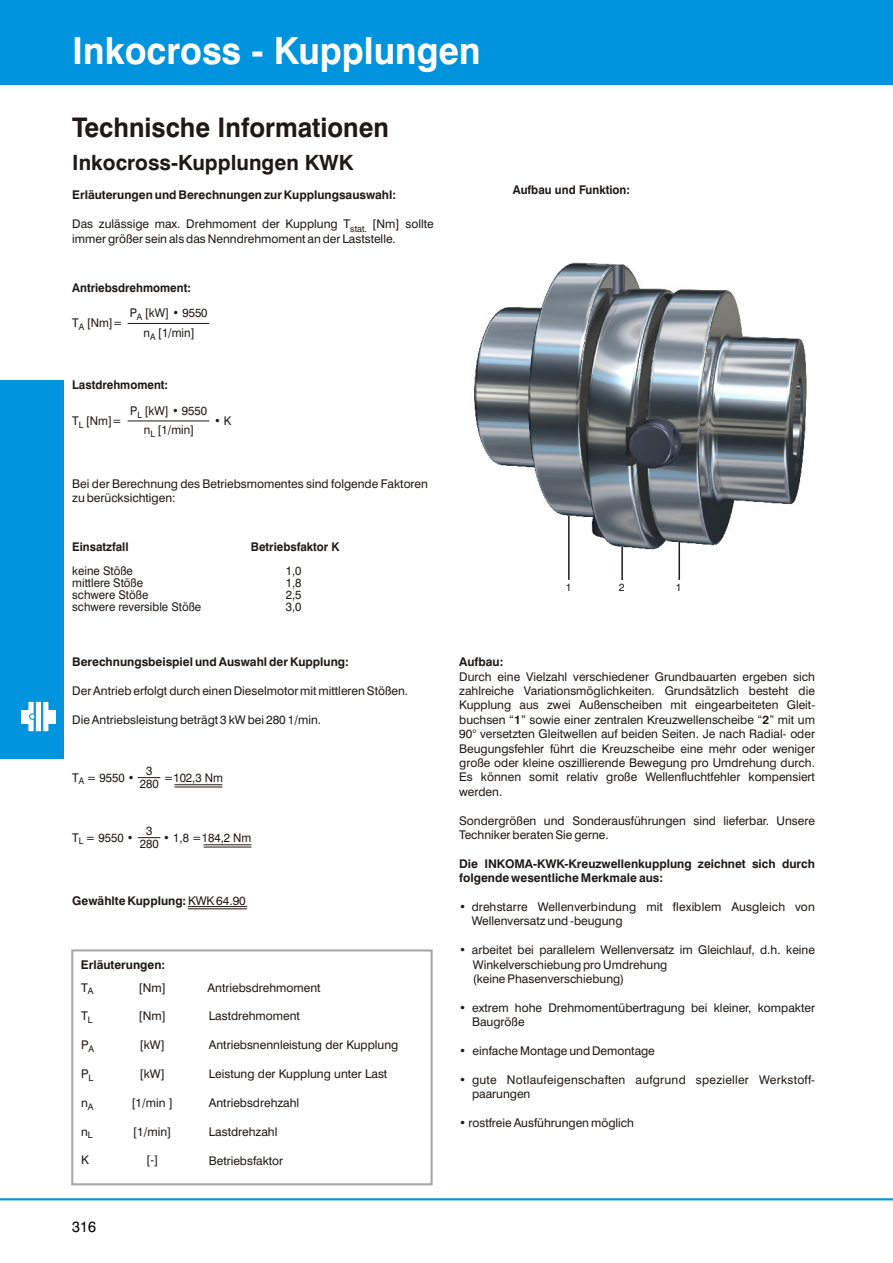
<style>
.page{position:relative;width:893px;height:1263px;background:#fff}
.page>*{position:absolute;margin:0;border:0;box-sizing:border-box;transform-origin:0 0}
.t1{font:700 37.5px "Swiss 721 BT";color:#fff;scale:.96 1}
.t2{font:700 27px "Swiss 721 BT";color:#1f1a17;scale:.96 1}
.t3{font:700 21px "Swiss 721 BT";color:#1f1a17}
.t4{font:15px "Swiss 721 BT";color:#000;scale:.96 1}
.t5{font:12px/14.4px "Swiss 721 BT";color:#1f1a17}
.t6{font:700 12px/14.4px "Swiss 721 BT";color:#1f1a17}
.t7{font:12px/12px "Swiss 721 BT";color:#1f1a17;text-align:center;scale:.96 1}
.t8{font:700 12px "Swiss 721 BT";color:#1f1a17;scale:.96 1}
.t9{font:12px/14.4px "Swiss 721 BT";letter-spacing:.02em;color:#1f1a17}
.t10{font:10.5px "Swiss 721 BT";color:#1f1a17}
.t11{font:9px "Swiss 721 BT";color:#1f1a17}
.t12{font:9px "Swiss 721 BT";color:#1f1a17;scale:.96 1}
.s1{font-weight:400}
.s2{font-weight:700}
.s3{font-family:"Aachen BT"}
</style>
<div class="page">
<div style="left:71px;top:949px;width:362px;height:236px;border:2px solid #aba8a8"></div>
<div style="left:0;top:0;width:893px;height:85px;background:#0094de"></div>
<hr style="left:0;top:1198px;width:893px;height:2px;background:#0094de">
<svg style="left:138px;top:777px;width:22px;height:1px"></svg>
<hr style="left:174px;top:784px;width:48px;height:1px;background:#1f1a17">
<hr style="left:174px;top:787px;width:48px;height:1px;background:#1f1a17">
<svg style="left:138px;top:837px;width:22px;height:1px"></svg>
<hr style="left:204px;top:844px;width:47px;height:1px;background:#1f1a17">
<hr style="left:204px;top:847px;width:47px;height:1px;background:#1f1a17">
<hr style="left:128px;top:323px;width:81px;height:1px;background:#1f1a17">
<hr style="left:128px;top:421px;width:81px;height:1px;background:#1f1a17">
<hr style="left:188px;top:906px;width:59px;height:1px;background:#1f1a17">
<hr style="left:188px;top:908px;width:59px;height:1px;background:#1f1a17">
<img style="left:474px;top:262px;width:333px;height:288px">
<hr style="left:568px;top:516px;width:2px;height:64px;background:#1f1a17">
<hr style="left:621px;top:547px;width:2px;height:33px;background:#1f1a17">
<hr style="left:678px;top:542px;width:2px;height:38px;background:#1f1a17">
<div style="left:0;top:381px;width:64px;height:378px;background:#0094de"></div>
<div style="left:47px;top:710px;width:9px;height:13px;background:#fff"></div>
<div style="left:21px;top:710px;width:9px;height:13px;background:#fff"></div>
<svg style="left:27px;top:701px;width:23px;height:31px"></svg>
<h1 class="t1" style="left:72px;top:35px;width:427px">Inkocross - Kupplungen</h1>
<h2 class="t2" style="left:72px;top:116px;width:331px">Technische Informationen</h2>
<h3 class="t3" style="left:72px;top:154px;width:283px">Inkocross-Kupplungen KWK</h3>
<p class="t6" style="left:72px;top:189px;width:325px">Erläuterungen und Berechnungen zur Kupplungsauswahl:</p>
<p class="t5" style="left:72px;top:218px;width:279px">Das zulässige max. Drehmoment der Kupplung T</p>
<p class="t5" style="left:372px;top:218px;width:63px">[Nm] sollte</p>
<p class="t11" style="left:350px;top:225px;width:18px">stat.</p>
<p class="t5" style="left:72px;top:232px;width:325px">immer größer sein als das Nenndrehmoment an der Laststelle.</p>
<p class="t8" style="left:72px;top:283px;width:125px">Antriebsdrehmoment:</p>
<p class="t7" style="left:72px;top:318px;width:54px">T<sub>A</sub> [Nm]=</p>
<p class="t7" style="left:130px;top:304px;width:83px;line-height:19.6px">P<sub>A</sub> [kW] • 9550 n<sub>A</sub> [1/min]</p>
<p class="t8" style="left:72px;top:380px;width:101px">Lastdrehmoment:</p>
<p class="t7" style="left:72px;top:416px;width:53px">T<sub>L</sub> [Nm]=</p>
<p class="t7" style="left:214px;top:416px;width:19px">• K</p>
<p class="t7" style="left:130px;top:402px;width:82px;line-height:19.6px">P<sub>L</sub> [kW] • 9550 n [1/min]</p>
<p class="t12" style="left:151px;top:430px;width:6px">L</p>
<p class="t5" style="left:72px;top:477px;width:357px">Bei der Berechnung des Betriebsmomentes sind folgende Faktoren zu berücksichtigen:</p>
<p class="t8" style="left:72px;top:541px;width:60px">Einsatzfall</p>
<p class="t7" style="left:72px;top:565px;width:136px;text-align:left">keine Stöße<br>mittlere Stöße<br>schwere Stöße<br>schwere reversible Stöße</p>
<p class="t8" style="left:251px;top:541px;width:94px">Betriebsfaktor K</p>
<p class="t7" style="left:286px;top:565px;width:18px;text-align:justify">1,0<br>1,8<br>2,5<br>3,0</p>
<p class="t6" style="left:72px;top:656px;width:278px">Berechnungsbeispiel und Auswahl der Kupplung:</p>
<p class="t5" style="left:72px;top:685px;width:337px">Der Antrieb erfolgt durch einen Dieselmotor mit mittleren Stößen.</p>
<p class="t5" style="left:72px;top:713px;width:250px">Die Antriebsleistung beträgt 3 kW bei 280 1/min.</p>
<p class="t7" style="left:140px;top:766px;width:21px;line-height:12.6px">3<br>280</p>
<p class="t7" style="left:72px;top:772px;width:66px">T<sub>A</sub> = 9550 •</p>
<p class="t7" style="left:164px;top:772px;width:63px">=102,3 Nm</p>
<p class="t7" style="left:140px;top:826px;width:21px;line-height:12.6px">3<br>280</p>
<p class="t7" style="left:72px;top:832px;width:66px">T<sub>L</sub> = 9550 •</p>
<p class="t7" style="left:163px;top:832px;width:93px">• 1,8 =184,2 Nm</p>
<p class="t6" style="left:72px;top:894px;width:175px">Gewählte Kupplung: <span class="s1">KWK 64.90</span></p>
<p class="t6" style="left:81px;top:958px;width:86px">Erläuterungen:</p>
<p class="t5" style="left:81px;top:981px;width:14px">T<sub>A</sub></p>
<p class="t5" style="left:81px;top:1010px;width:13px">T<sub>L</sub></p>
<p class="t5" style="left:81px;top:1039px;width:15px">P<sub>A</sub></p>
<p class="t5" style="left:81px;top:1068px;width:14px">P<sub>L</sub></p>
<p class="t5" style="left:81px;top:1096px;width:14px">n<sub>A</sub></p>
<p class="t5" style="left:81px;top:1125px;width:13px">n<sub>L</sub></p>
<p class="t5" style="left:81px;top:1154px;width:9px">K</p>
<p class="t4" style="left:72px;top:1221px;width:26px">316</p>
<p class="t5" style="left:138px;top:981px;width:29px">[Nm]</p>
<p class="t5" style="left:138px;top:1010px;width:29px">[Nm]</p>
<p class="t5" style="left:139px;top:1039px;width:27px">[kW]</p>
<p class="t5" style="left:139px;top:1068px;width:27px">[kW]</p>
<p class="t5" style="left:131px;top:1096px;width:43px">[1/min ]</p>
<p class="t5" style="left:133px;top:1125px;width:40px">[1/min]</p>
<p class="t5" style="left:146px;top:1154px;width:14px">[-]</p>
<p class="t5" style="left:208px;top:981px;width:114px">Antriebsdrehmoment</p>
<p class="t5" style="left:209px;top:1010px;width:93px">Lastdrehmoment</p>
<p class="t5" style="left:209px;top:1039px;width:191px">Antriebsnennleistung der Kupplung</p>
<p class="t5" style="left:209px;top:1068px;width:180px">Leistung der Kupplung unter Last</p>
<p class="t5" style="left:209px;top:1096px;width:92px">Antriebsdrehzahl</p>
<p class="t5" style="left:209px;top:1125px;width:70px">Lastdrehzahl</p>
<p class="t5" style="left:209px;top:1154px;width:76px">Betriebsfaktor</p>
<p class="t8" style="left:513px;top:185px;width:124px">Aufbau und Funktion:</p>
<p class="t10" style="left:566px;top:583px;width:7px">1</p>
<p class="t10" style="left:619px;top:583px;width:7px">2</p>
<p class="t10" style="left:676px;top:583px;width:7px">1</p>
<p class="t6" style="left:459px;top:656px;width:46px">Aufbau:</p>
<p class="t5" style="left:459px;top:670px;width:357px;text-align:justify">Durch eine Vielzahl verschiedener Grundbauarten ergeben sich zahlreiche Variationsmöglichkeiten. Grundsätzlich besteht die Kupplung aus zwei Außenscheiben mit eingearbeiteten Gleit&shy;buchsen “<span class="s2">1</span>” sowie einer zentralen Kreuzwellenscheibe “<span class="s2">2</span>” mit um 90° versetzten Gleitwellen auf beiden Seiten. Je nach Radial- oder Beugungsfehler führt die Kreuzscheibe eine mehr oder weniger große oder kleine oszillierende Bewegung pro Umdrehung durch.<br>Es können somit relativ große Wellenfluchtfehler kompensiert werden.</p>
<p class="t5" style="left:459px;top:814px;width:357px">Sondergrößen und Sonderausführungen sind lieferbar. Unsere<br>Techniker beraten Sie gerne.</p>
<p class="t6" style="left:459px;top:857px;width:357px">Die INKOMA-KWK-Kreuzwellenkupplung zeichnet sich durch folgende wesentliche Merkmale aus:</p>
<p class="t5" style="left:472px;top:901px;width:345px;text-indent:-12px"><span class="s3">•</span> drehstarre Wellenverbindung mit flexiblem Ausgleich von<br>Wellenversatz und -beugung</p>
<p class="t5" style="left:473px;top:944px;width:344px;text-indent:-13px"><span class="s3">•</span> arbeitet bei parallelem Wellenversatz im Gleichlauf, d.h. keine<br>Winkelverschiebung pro Umdrehung<br>(keine Phasenverschiebung)</p>
<p class="t5" style="left:472px;top:1001px;width:344px;text-indent:-13px"><span class="s3">•</span> extrem hohe Drehmomentübertragung bei kleiner, kompakter<br>Baugröße</p>
<p class="t5" style="left:459px;top:1045px;width:197px"><span class="s3">•</span> einfache Montage und Demontage</p>
<p class="t9" style="left:472px;top:1073px;width:344px;text-indent:-13px"><span class="s3">•</span> gute Notlaufeigenschaften aufgrund spezieller Werkstoff&shy;paarungen</p>
<p class="t5" style="left:459px;top:1117px;width:176px"><span class="s3">•</span> rostfreie Ausführungen möglich</p>
</div>
